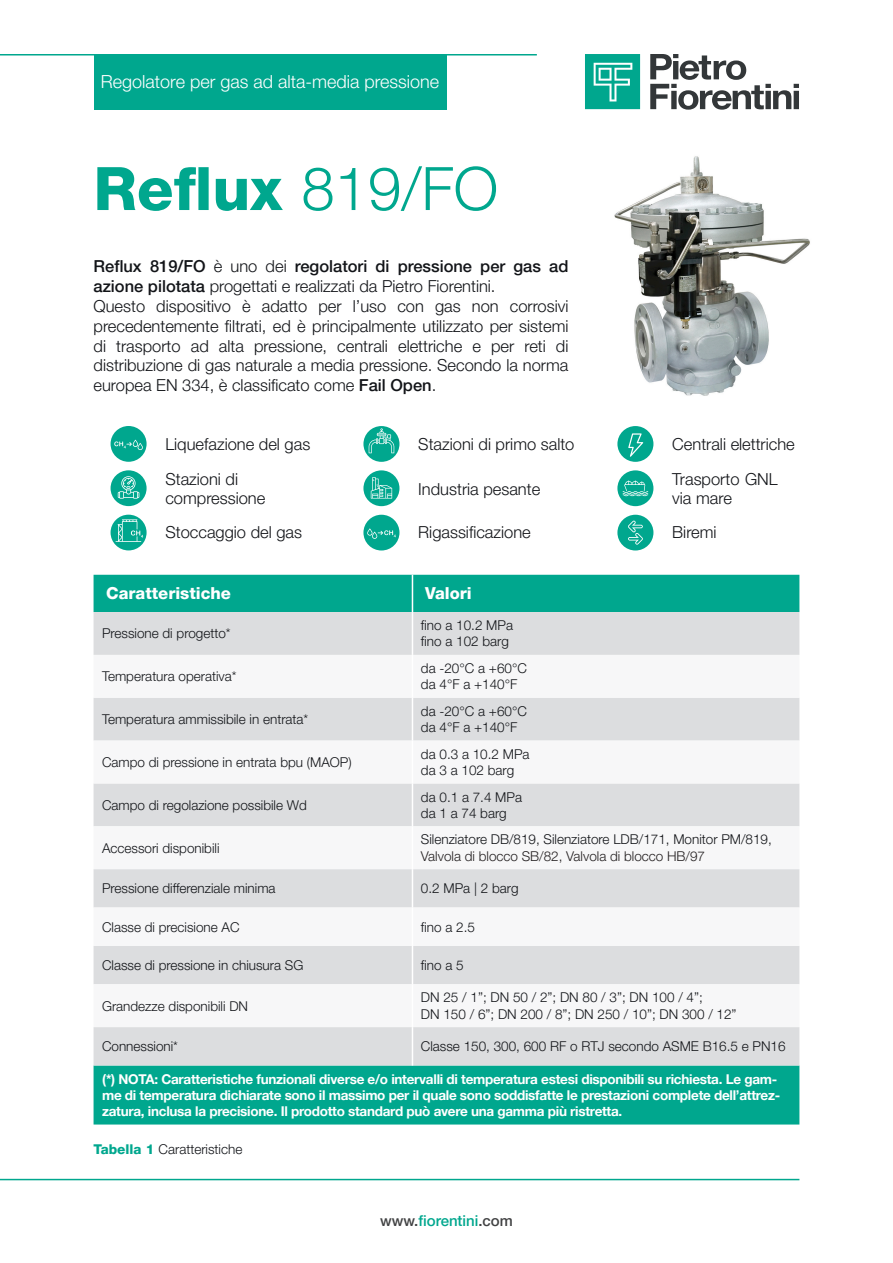
<style>
.page{position:relative;width:893px;height:1263px;background:#fff}
.page>*{position:absolute;margin:0;border:0;box-sizing:border-box;transform-origin:0 0}
.Titolo_Capitolo{font:800 60px "Helvetica Neue LT Pro";color:#00a78e}
.t1{font:300 18px "Helvetica Neue LT Pro";color:#fff}
.Testo{font:300 16.5px/19.8px "Helvetica Neue LT Pro";color:#121418;text-align:justify}
.Testo-2{font:500 16.5px/19.8px "Helvetica Neue LT Pro";color:#121418}
.titoli_tabella_bianc{font:800 16.5px "Helvetica Neue LT Pro";color:#fff}
.titoletto_technische{font:500 15px "Helvetica Neue LT Pro";color:#00a78e}
.testo_tabella{font:300 13.5px/16.2px "Helvetica Neue LT Pro";color:#121418}
.testo_tabella-2{font:700 13.5px/16.2px "Helvetica Neue LT Pro";letter-spacing:-.02em;color:#fff}
.s1{font-weight:300}
.s2{font-weight:500}
.s3{color:#231f20}
.s4{font-weight:800;color:#00a78e}
.s5{color:#414243}
</style>
<div class="page">
<hr style="left:0;top:54px;width:537px;height:2px;background:#00a78e">
<hr style="left:0;top:1179px;width:799px;height:1px;background:#00a78e">
<div style="left:94px;top:55px;width:352px;height:55px;background:#00a78e"></div>
<svg style="left:650px;top:54px;width:149px;height:56px"></svg>
<svg style="left:585px;top:54px;width:55px;height:55px;background:#25b39e"></svg>
<img style="left:614px;top:156px;width:196px;height:240px">
<div style="left:94px;top:575px;width:705px;height:549px;background:#00a78e"></div>
<div style="left:94px;top:612px;width:705px;height:453px;background:#dcdddf"></div>
<svg style="left:94px;top:655px;width:705px;height:372px"></svg>
<hr style="left:412px;top:655px;width:1px;height:43px;background:#fff">
<hr style="left:412px;top:698px;width:1px;height:43px;background:#fff">
<hr style="left:412px;top:741px;width:1px;height:42px;background:#fff">
<hr style="left:412px;top:783px;width:1px;height:43px;background:#fff">
<hr style="left:412px;top:826px;width:1px;height:43px;background:#fff">
<hr style="left:412px;top:869px;width:1px;height:38px;background:#fff">
<hr style="left:412px;top:907px;width:1px;height:39px;background:#fff">
<hr style="left:412px;top:946px;width:1px;height:38px;background:#fff">
<hr style="left:412px;top:984px;width:1px;height:43px;background:#fff">
<hr style="left:412px;top:1027px;width:1px;height:38px;background:#fff">
<hr style="left:412px;top:612px;width:1px;height:43px;background:#fff">
<hr style="left:412px;top:575px;width:1px;height:37px;background:#fff">
<div style="left:111px;top:426px;width:36px;height:36px;background:#00a78e;border-radius:50%"></div>
<svg style="left:114px;top:440px;width:29px;height:10px"></svg>
<div style="left:111px;top:470px;width:36px;height:36px;background:#00a78e;border-radius:50%"></div>
<svg style="left:118px;top:476px;width:22px;height:23px"></svg>
<div style="left:111px;top:515px;width:36px;height:35px;background:#00a78e;border-radius:50%"></div>
<svg style="left:116px;top:519px;width:27px;height:23px"></svg>
<svg style="left:363px;top:426px;width:36px;height:36px"></svg>
<svg style="left:369px;top:428px;width:25px;height:25px"></svg>
<div style="left:617px;top:426px;width:36px;height:36px;background:#00a78e;border-radius:50%"></div>
<svg style="left:628px;top:433px;width:15px;height:24px"></svg>
<div style="left:363px;top:470px;width:36px;height:36px;background:#00a78e;border-radius:50%"></div>
<svg style="left:371px;top:477px;width:22px;height:22px"></svg>
<div style="left:617px;top:470px;width:36px;height:36px;background:#00a78e;border-radius:50%"></div>
<svg style="left:623px;top:480px;width:25px;height:17px"></svg>
<div style="left:363px;top:515px;width:36px;height:35px;background:#00a78e;border-radius:50%"></div>
<svg style="left:367px;top:528px;width:29px;height:11px"></svg>
<div style="left:617px;top:515px;width:36px;height:35px;background:#00a78e;border-radius:50%"></div>
<svg style="left:628px;top:521px;width:15px;height:24px"></svg>
<h2 class="t1" style="left:101px;top:71px;width:340px">Regolatore per gas ad alta-media pressione</h2>
<p class="Titolo_Capitolo" style="left:94px;top:153px;width:406px">Reflux <span class="s1">819/FO</span></p>
<p class="Testo-2" style="left:94px;top:256px;width:476px">Reflux 819/FO <span class="s1">è uno dei</span> regolatori di pressione per gas ad azione pilotata <span class="s1">progettati e realizzati da Pietro Fiorentini.</span></p>
<p class="Testo" style="left:94px;top:296px;width:476px">Questo dispositivo è adatto per l’uso con gas non corrosivi precedentemente filtrati, ed è principalmente utilizzato per sistemi di trasporto ad alta pressione, centrali elettriche e per reti di distribuzione di gas naturale a media pressione. Secondo la norma europea EN 334, è classificato come <span class="s2">Fail Open</span>.</p>
<p class="Testo" style="left:165px;top:434px;width:146px">Liquefazione del gas</p>
<p class="Testo" style="left:418px;top:434px;width:158px">Stazioni di primo salto</p>
<p class="Testo" style="left:672px;top:434px;width:124px">Centrali elettriche</p>
<p class="Testo" style="left:165px;top:468px;width:74px">Stazioni di</p>
<p class="Testo" style="left:165px;top:488px;width:101px">compressione</p>
<p class="Testo" style="left:418px;top:478px;width:123px">Industria pesante</p>
<p class="Testo" style="left:672px;top:468px;width:107px">Trasporto GNL via mare</p>
<p class="Testo" style="left:165px;top:522px;width:138px">Stoccaggio del gas</p>
<p class="Testo" style="left:418px;top:522px;width:114px">Rigassificazione</p>
<p class="Testo" style="left:672px;top:522px;width:46px">Biremi</p>
<p class="titoli_tabella_bianc" style="left:106px;top:584px;width:126px">Caratteristiche</p>
<p class="titoli_tabella_bianc" style="left:425px;top:584px;width:48px">Valori</p>
<p class="testo_tabella" style="left:102px;top:625px;width:130px">Pressione di progetto*</p>
<p class="testo_tabella" style="left:421px;top:617px;width:94px">fino a 10.2 MPa</p>
<p class="testo_tabella" style="left:421px;top:633px;width:90px">fino a 102 barg</p>
<p class="testo_tabella" style="left:102px;top:668px;width:136px">Temperatura operativa*</p>
<p class="testo_tabella" style="left:102px;top:711px;width:208px">Temperatura ammissibile in entrata*</p>
<p class="testo_tabella" style="left:102px;top:754px;width:251px">Campo di pressione in entrata bpu (MAOP)</p>
<p class="testo_tabella" style="left:102px;top:796px;width:206px">Campo di regolazione possibile Wd</p>
<p class="testo_tabella" style="left:421px;top:660px;width:107px">da -20°C a +60°C</p>
<p class="testo_tabella" style="left:421px;top:676px;width:98px">da 4°F a +140°F</p>
<p class="testo_tabella" style="left:421px;top:703px;width:107px">da -20°C a +60°C</p>
<p class="testo_tabella" style="left:421px;top:719px;width:98px">da 4°F a +140°F</p>
<p class="testo_tabella" style="left:421px;top:745px;width:110px">da 0.3 a 10.2 MPa</p>
<p class="testo_tabella" style="left:421px;top:762px;width:95px">da 3 a 102 barg</p>
<p class="testo_tabella" style="left:421px;top:788px;width:103px">da 0.1 a 7.4 MPa</p>
<p class="testo_tabella" style="left:421px;top:805px;width:87px">da 1 a 74 barg</p>
<p class="testo_tabella" style="left:102px;top:839px;width:119px">Accessori disponibili</p>
<p class="testo_tabella" style="left:421px;top:831px;width:352px">Silenziatore DB/819, Silenziatore LDB/171, Monitor PM/819,<br><span class="s3">Valvola di blocco SB/82, Valvola di blocco HB/97</span></p>
<p class="testo_tabella" style="left:102px;top:880px;width:175px">Pressione differenziale minima</p>
<p class="testo_tabella" style="left:421px;top:880px;width:99px">0.2 MPa | 2 barg</p>
<p class="testo_tabella" style="left:102px;top:918px;width:139px">Classe di precisione AC</p>
<p class="testo_tabella" style="left:421px;top:918px;width:56px">fino a 2.5</p>
<p class="testo_tabella" style="left:102px;top:957px;width:203px">Classe di pressione in chiusura SG</p>
<p class="testo_tabella" style="left:421px;top:957px;width:44px">fino a 5</p>
<p class="testo_tabella" style="left:102px;top:997px;width:148px">Grandezze disponibili DN</p>
<p class="testo_tabella" style="left:421px;top:989px;width:317px">DN 25 / 1”; DN 50 / 2”; DN 80 / 3”; DN 100 / 4”;<br>DN 150 / 6”; DN 200 / 8”; DN 250 / 10”; DN 300 / 12”</p>
<p class="testo_tabella" style="left:102px;top:1038px;width:78px">Connessioni*</p>
<p class="testo_tabella" style="left:421px;top:1038px;width:366px">Classe 150, 300, 600 RF o RTJ secondo ASME B16.5 e PN16</p>
<p class="testo_tabella-2" style="left:102px;top:1070px;width:680px">(*) NOTA: Caratteristiche funzionali diverse e/o intervalli di temperatura estesi disponibili su richiesta. Le gam&shy;me di temperatura dichiarate sono il massimo per il quale sono soddisfatte le prestazioni complete dell’attrez&shy;zatura, inclusa la precisione. Il prodotto standard può avere una gamma più ristretta.</p>
<p class="testo_tabella" style="left:94px;top:1141px;width:150px"><span class="s4">Tabella 1</span> Caratteristiche</p>
<p class="titoletto_technische" style="left:380px;top:1211px;width:134px"><span class="s5">www.</span>fiorentini<span class="s5">.com</span></p>
</div>
